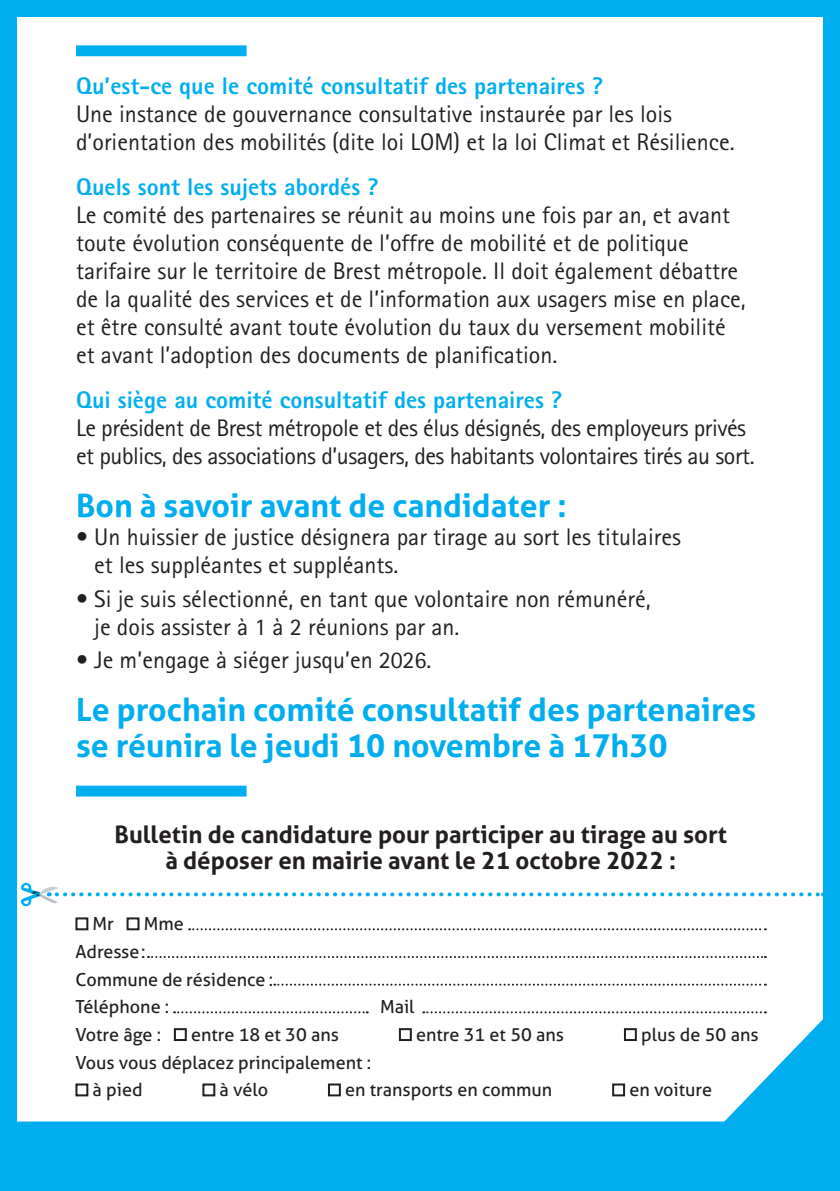
<style>
.page{position:relative;width:840px;height:1191px;background:#fff}
.page>*{position:absolute;margin:0;border:0;box-sizing:border-box;transform-origin:0 0}
.t1{font:700 32px/36px "Aller";color:#00aeef}
.t2{font:24px/28px "Rotis Sans Serif";color:#231f20}
.t3{font:24px/28px "Rotis Sans Serif";letter-spacing:-.02em;color:#231f20}
.t4{font:800 24px "Rotis Sans Serif";color:#00aeef}
.t5{font:700 24px/26px "Aller";color:#231f20;text-align:center}
.t6{font:18px/27.6px "Aller";color:#231f20}
</style>
<div class="page">
<div style="left:0;top:0;width:839px;height:1191px;background:#00aeef"></div>
<div style="left:17px;top:17px;width:805px;height:1104px;background:#fff"></div>
<div style="left:76px;top:45px;width:170px;height:11px;background:#00aeef"></div>
<div style="left:76px;top:785px;width:170px;height:11px;background:#00aeef"></div>
<div style="left:75px;top:917px;width:13px;height:13px;border:2px solid #231f20"></div>
<div style="left:126px;top:917px;width:13px;height:13px;border:2px solid #231f20"></div>
<svg style="left:189px;top:928px;width:576px;height:2px"></svg>
<svg style="left:148px;top:956px;width:617px;height:2px"></svg>
<svg style="left:274px;top:983px;width:491px;height:2px"></svg>
<svg style="left:174px;top:1011px;width:193px;height:2px"></svg>
<svg style="left:423px;top:1011px;width:342px;height:2px"></svg>
<div style="left:174px;top:1028px;width:13px;height:13px;border:2px solid #231f20"></div>
<div style="left:398px;top:1028px;width:13px;height:13px;border:2px solid #231f20"></div>
<div style="left:623px;top:1028px;width:13px;height:13px;border:2px solid #231f20"></div>
<div style="left:75px;top:1083px;width:13px;height:13px;border:2px solid #231f20"></div>
<div style="left:202px;top:1083px;width:13px;height:13px;border:2px solid #231f20"></div>
<div style="left:328px;top:1083px;width:12px;height:13px;border:2px solid #231f20"></div>
<div style="left:611px;top:1083px;width:13px;height:13px;border:2px solid #231f20"></div>
<svg style="left:18px;top:881px;width:805px;height:27px;background:#eef9fd"></svg>
<p class="t4" style="left:76px;top:70px;width:528px">Qu’est-ce que le comité consultatif des partenaires ?</p>
<p class="t2" style="left:76px;top:99px;width:660px">Une instance de gouvernance consultative instaurée par les lois d’orientation des mobilités (dite loi LOM) et la loi Climat et Résilience.</p>
<p class="t4" style="left:76px;top:171px;width:304px">Quels sont les sujets abordés ?</p>
<p class="t2" style="left:76px;top:200px;width:671px">Le comité des partenaires se réunit au moins une fois par an, et avant toute évolution conséquente de l’offre de mobilité et de politique tarifaire sur le territoire de Brest métropole. Il doit également débattre de la qualité des services et de l’information aux usagers mise en place, et être consulté avant toute évolution du taux du versement mobilité et avant l’adoption des documents de planification.</p>
<p class="t4" style="left:76px;top:384px;width:487px">Qui siège au comité consultatif des partenaires ?</p>
<p class="t3" style="left:76px;top:413px;width:679px">Le président de Brest métropole et des élus désignés, des employeurs privés et publics, des associations d’usagers, des habitants volontaires tirés au sort.</p>
<h1 class="t1" style="left:76px;top:487px;width:492px">Bon à savoir avant de candidater :</h1>
<p class="t2" style="left:94px;top:522px;width:588px;text-indent:-18px">• Un huissier de justice désignera par tirage au sort les titulaires et les suppléantes et suppléants.</p>
<p class="t2" style="left:94px;top:584px;width:557px;text-indent:-18px">• Si je suis sélectionné, en tant que volontaire non rémunéré, je dois assister à 1 à 2 réunions par an.</p>
<p class="t2" style="left:76px;top:646px;width:356px">• Je m’engage à siéger jusqu’en 2026.</p>
<h1 class="t1" style="left:76px;top:691px;width:681px">Le prochain comité consultatif des partenaires se réunira le jeudi 10 novembre à 17h30</h1>
<p class="t5" style="left:114px;top:821px;width:613px">Bulletin de candidature pour participer au tirage au sort à déposer en mairie avant le 21 octobre 2022 :</p>
<p class="t6" style="left:75px;top:910px;width:199px;text-indent:68px">Mme<br>Adresse :<br>Commune de résidence :<br>Téléphone :</p>
<p class="t6" style="left:92px;top:910px;width:23px">Mr</p>
<p class="t6" style="left:380px;top:993px;width:36px">Mail</p>
<p class="t6" style="left:75px;top:1020px;width:87px">Votre âge :</p>
<p class="t6" style="left:191px;top:1020px;width:149px">entre 18 et 30 ans</p>
<p class="t6" style="left:416px;top:1020px;width:149px">entre 31 et 50 ans</p>
<p class="t6" style="left:640px;top:1020px;width:119px">plus de 50 ans</p>
<p class="t6" style="left:93px;top:1048px;width:280px;text-indent:-17px">Vous vous déplacez principalement : à pied</p>
<p class="t6" style="left:219px;top:1076px;width:50px">à vélo</p>
<p class="t6" style="left:345px;top:1076px;width:209px">en transports en commun</p>
<p class="t6" style="left:629px;top:1076px;width:84px">en voiture</p>
</div>
